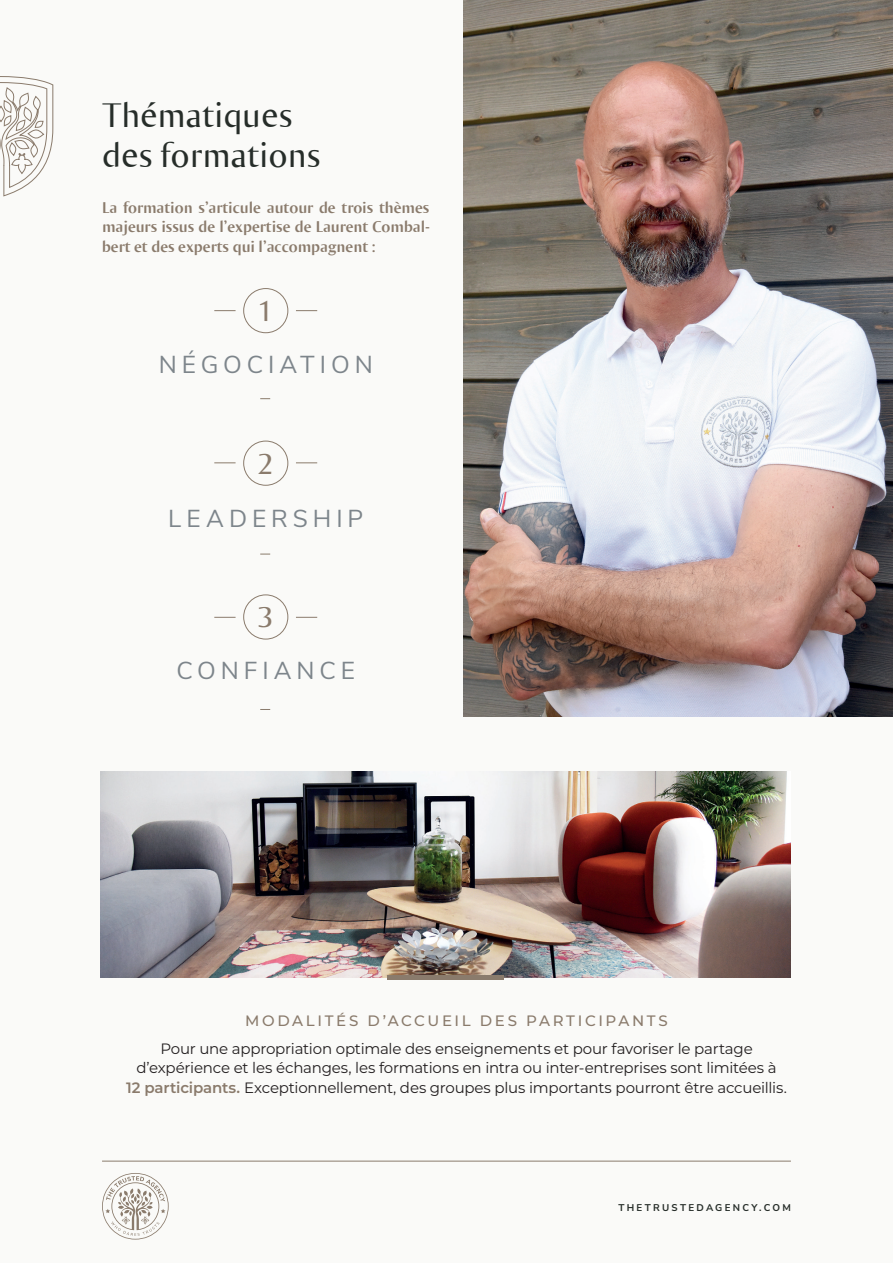
<style>
.page{position:relative;width:893px;height:1263px;background:#fafaf8}
.page>*{position:absolute;margin:0;border:0;box-sizing:border-box;transform-origin:0 0}
.t1{font:36px/40.5px "Ogirema";color:#262d29}
.t2{font:30.6px "Ogirema";color:#8a7b6c}
.t3{font:24.45px "Nunito Sans";letter-spacing:.2em;color:#7d858b}
.t4{font:700 16.5px/19.8px "Ogirema";color:#8a7b6c;text-align:justify}
.t5{font:15px/19.5px "Montserrat";letter-spacing:-.015em;color:#231f20;text-align:center}
.t6{font:500 15px "Montserrat";letter-spacing:.175em;color:#8a7b6c}
.t7{font:700 9.75px "Nunito Sans";letter-spacing:.235em;color:#262d29}
.s1{font-weight:600;color:#8a7b6c}
</style>
<div class="page">
<hr style="left:102px;top:1161px;width:689px;height:1px;background:#8a7b6c">
<svg style="left:102px;top:1173px;width:67px;height:66px"></svg>
<img style="left:101px;top:772px;width:690px;height:206px">
<svg style="left:0;top:76px;width:53px;height:120px"></svg>
<img style="left:463px;top:0;width:430px;height:716px">
<div style="left:243px;top:288px;width:45px;height:45px;border:1px solid #8a7b6c;border-radius:50%"></div>
<div style="left:243px;top:441px;width:45px;height:45px;border:1px solid #8a7b6c;border-radius:50%"></div>
<div style="left:243px;top:595px;width:45px;height:44px;border:1px solid #8a7b6c;border-radius:50%"></div>
<svg style="left:214px;top:310px;width:22px;height:1px"></svg>
<svg style="left:214px;top:462px;width:22px;height:1px"></svg>
<svg style="left:214px;top:617px;width:22px;height:1px"></svg>
<svg style="left:296px;top:310px;width:21px;height:1px"></svg>
<svg style="left:296px;top:462px;width:21px;height:1px"></svg>
<svg style="left:296px;top:617px;width:21px;height:1px"></svg>
<hr style="left:387px;top:976px;width:117px;height:4px;background:#8a7b6c">
<h1 class="t1" style="left:102px;top:94px;width:220px">Thématiques des formations</h1>
<p class="t4" style="left:102px;top:197px;width:329px">La formation s’articule autour de trois thèmes majeurs issus de l’expertise de Laurent Combal&shy;bert et des experts qui l’accompagnent :</p>
<h2 class="t2" style="left:257px;top:292px;width:17px">1</h2>
<h3 class="t3" style="left:159px;top:346px;width:216px">NÉGOCIATION</h3>
<h2 class="t2" style="left:257px;top:445px;width:17px">2</h2>
<h3 class="t3" style="left:168px;top:500px;width:197px">LEADERSHIP</h3>
<h2 class="t2" style="left:257px;top:599px;width:17px">3</h2>
<h3 class="t3" style="left:176px;top:652px;width:180px">CONFIANCE</h3>
<p class="t6" style="left:245px;top:1010px;width:424px">MODALITÉS D’ACCUEIL DES PARTICIPANTS</p>
<p class="t5" style="left:126px;top:1038px;width:662px">Pour une appropriation optimale des enseignements et pour favoriser le partage d’expérience et les échanges, les formations en intra ou inter-entreprises sont limitées à<br><span class="s1">12 participants.</span> Exceptionnellement, des groupes plus importants pourront être accueillis.</p>
<p class="t7" style="left:618px;top:1201px;width:174px">THETRUSTEDAGENCY.COM</p>
</div>
